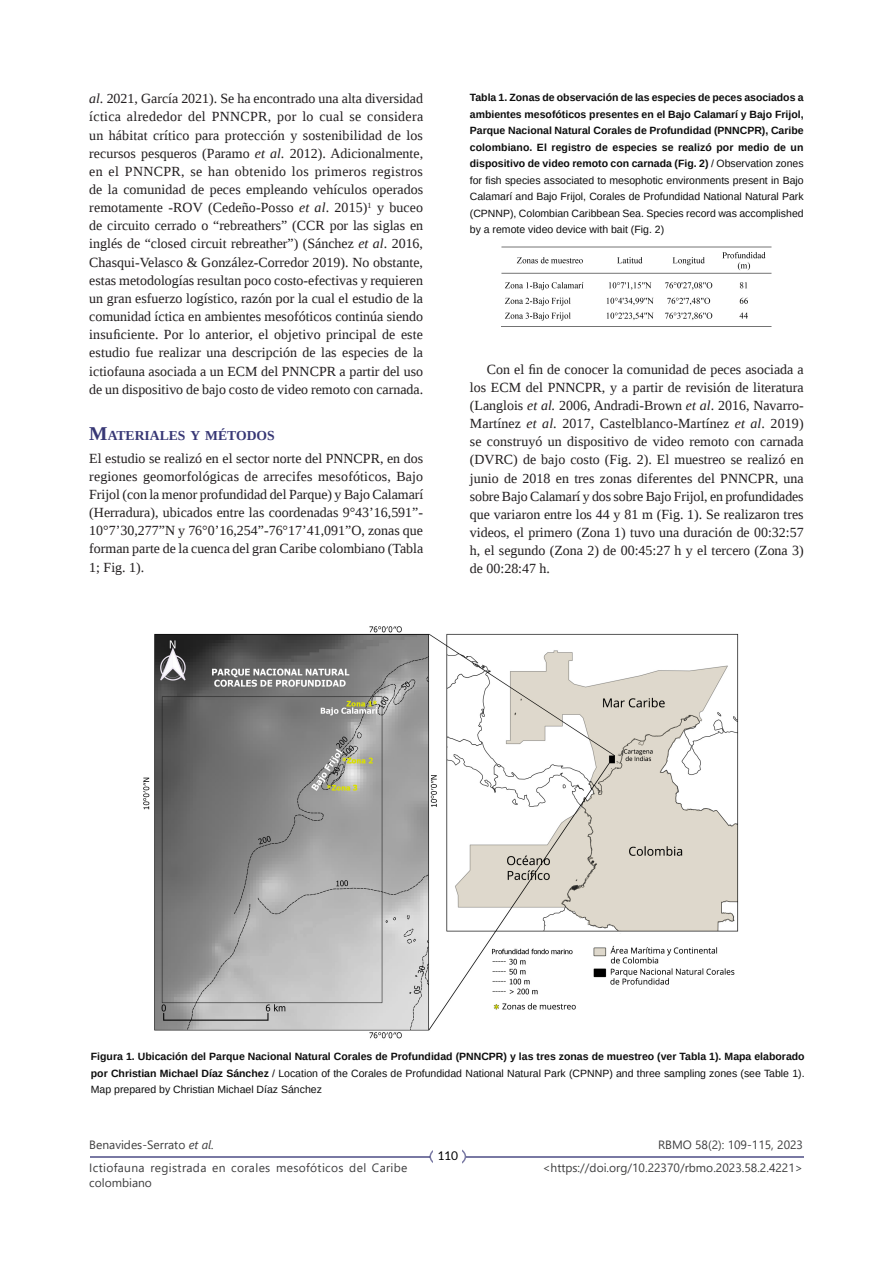
<style>
.page{position:relative;width:893px;height:1263px;background:#fff}
.page>*{position:absolute;margin:0;border:0;box-sizing:border-box;transform-origin:0 0}
.Textos_otros_parrafo{font:13.95px/18.1px "Liberation Serif";color:#231f20;text-align:justify}
.Texto_1er_párrafo_si{font:13.95px/18.1px "Liberation Serif";color:#231f20;text-align:justify}
.Acapites{font:700 13.65px "Liberation Serif";color:#373775}
.t1{font:12px/23px "Segoe UI";color:#3e3e3f;text-align:right}
.t2{font:12px/14.4px "Segoe UI";letter-spacing:.03em;color:#3e3e3f}
.Paginas{font:12px "Lato";color:#000}
.Leyendas{font:700 10.5px/16.5px "Liberation Sans";color:#0d0d0d;text-align:justify}
.s1{font-style:italic}
.s2{font-size:19.5px}
.s3{font-weight:400}
</style>
<div class="page">
<img style="left:502px;top:247px;width:270px;height:80px">
<img style="left:143px;top:626px;width:596px;height:413px">
<div style="left:429px;top:1145px;width:37px;height:23px;border:2px solid #303071;border-radius:50%"></div>
<div style="left:433px;top:1135px;width:29px;height:41px;background:#fff"></div>
<hr style="left:466px;top:1156px;width:337px;height:1px;background:#303071">
<hr style="left:90px;top:1156px;width:339px;height:1px;background:#303071">
<p class="Textos_otros_parrafo" style="left:89px;top:89px;width:335px"><span class="s1">al.</span> 2021, García 2021). Se ha encontrado una alta diversidad íctica alrededor del PNNCPR, por lo cual se considera un hábitat crítico para protección y sostenibilidad de los recursos pesqueros (Paramo <span class="s1">et al.</span> 2012). Adicionalmente, en el PNNCPR, se han obtenido los primeros registros de la comunidad de peces empleando vehículos operados remotamente -ROV (Cedeño-Posso <span class="s1">et al</span>. 2015)<sup>1</sup> y buceo de circuito cerrado o “rebreathers” (CCR por las siglas en inglés de “closed circuit rebreather”) (Sánchez <span class="s1">et al</span>. 2016, Chasqui-Velasco &amp; González-Corredor 2019). No obstante, estas metodologías resultan poco costo-efectivas y requieren un gran esfuerzo logístico, razón por la cual el estudio de la comunidad íctica en ambientes mesofóticos continúa siendo insuficiente. Por lo anterior, el objetivo principal de este estudio fue realizar una descripción de las especies de la ictiofauna asociada a un ECM del PNNCPR a partir del uso de un dispositivo de bajo costo de video remoto con carnada.</p>
<p class="Acapites" style="left:89px;top:426px;width:187px"><span class="s2">M</span>ATERIALES Y MÉTODOS</p>
<p class="Texto_1er_párrafo_si" style="left:89px;top:449px;width:335px">El estudio se realizó en el sector norte del PNNCPR, en dos regiones geomorfológicas de arrecifes mesofóticos, Bajo Frijol (con la menor profundidad del Parque) y Bajo Calamarí (Herradura), ubicados entre las coordenadas 9°43’16,591”- 10°7’30,277”N y 76°0’16,254”-76°17’41,091”O, zonas que forman parte de la cuenca del gran Caribe colombiano (Tabla 1; Fig. 1).</p>
<p class="Leyendas" style="left:470px;top:89px;width:335px">Tabla 1. Zonas de observación de las especies de peces asociados a ambientes mesofóticos presentes en el Bajo Calamarí y Bajo Frijol, Parque Nacional Natural Corales de Profundidad (PNNCPR), Caribe colombiano. El registro de especies se realizó por medio de un dispositivo de video remoto con carnada (Fig. 2) <span class="s3">/ Observation zones for fish species associated to mesophotic environments present in Bajo Calamarí and Bajo Frijol, Corales de Profundidad National Natural Park (CPNNP), Colombian Caribbean Sea. Species record was accomplished by a remote video device with bait (Fig. 2)</span></p>
<p class="Textos_otros_parrafo" style="left:470px;top:360px;width:335px;text-indent:17px">Con el fin de conocer la comunidad de peces asociada a los ECM del PNNCPR, y a partir de revisión de literatura (Langlois <span class="s1">et al.</span> 2006, Andradi-Brown <span class="s1">et al</span>. 2016, Navarro-Martínez <span class="s1">et al.</span> 2017, Castelblanco-Martínez <span class="s1">et al</span>. 2019) se construyó un dispositivo de video remoto con carnada (DVRC) de bajo costo (Fig. 2). El muestreo se realizó en junio de 2018 en tres zonas diferentes del PNNCPR, una sobre Bajo Calamarí y dos sobre Bajo Frijol, en profundidades que variaron entre los 44 y 81 m (Fig. 1). Se realizaron tres videos, el primero (Zona 1) tuvo una duración de 00:32:57 h, el segundo (Zona 2) de 00:45:27 h y el tercero (Zona 3) de 00:28:47 h.</p>
<p class="Leyendas" style="left:91px;top:1049px;width:715px">Figura 1. Ubicación del Parque Nacional Natural Corales de Profundidad (PNNCPR) y las tres zonas de muestreo (ver Tabla 1). Mapa elaborado por Christian Michael Díaz Sánchez <span class="s3">/ Location of the Corales de Profundidad National Natural Park (CPNNP) and three sampling zones (see Table 1).<br>Map prepared by Christian Michael Díaz Sánchez</span></p>
<p class="t1" style="left:89px;top:1132px;width:126px">Benavides-Serrato <span class="s1">et al.</span></p>
<p class="t1" style="left:542px;top:1132px;width:262px">RBMO 58(2): 109-115, 2023 &lt;https://doi.org/10.22370/rbmo.2023.58.2.4221&gt;</p>
<p class="Paginas" style="left:437px;top:1149px;width:22px">110</p>
<p class="t2" style="left:89px;top:1160px;width:320px">Ictiofauna registrada en corales mesofóticos del Caribe colombiano</p>
</div>
